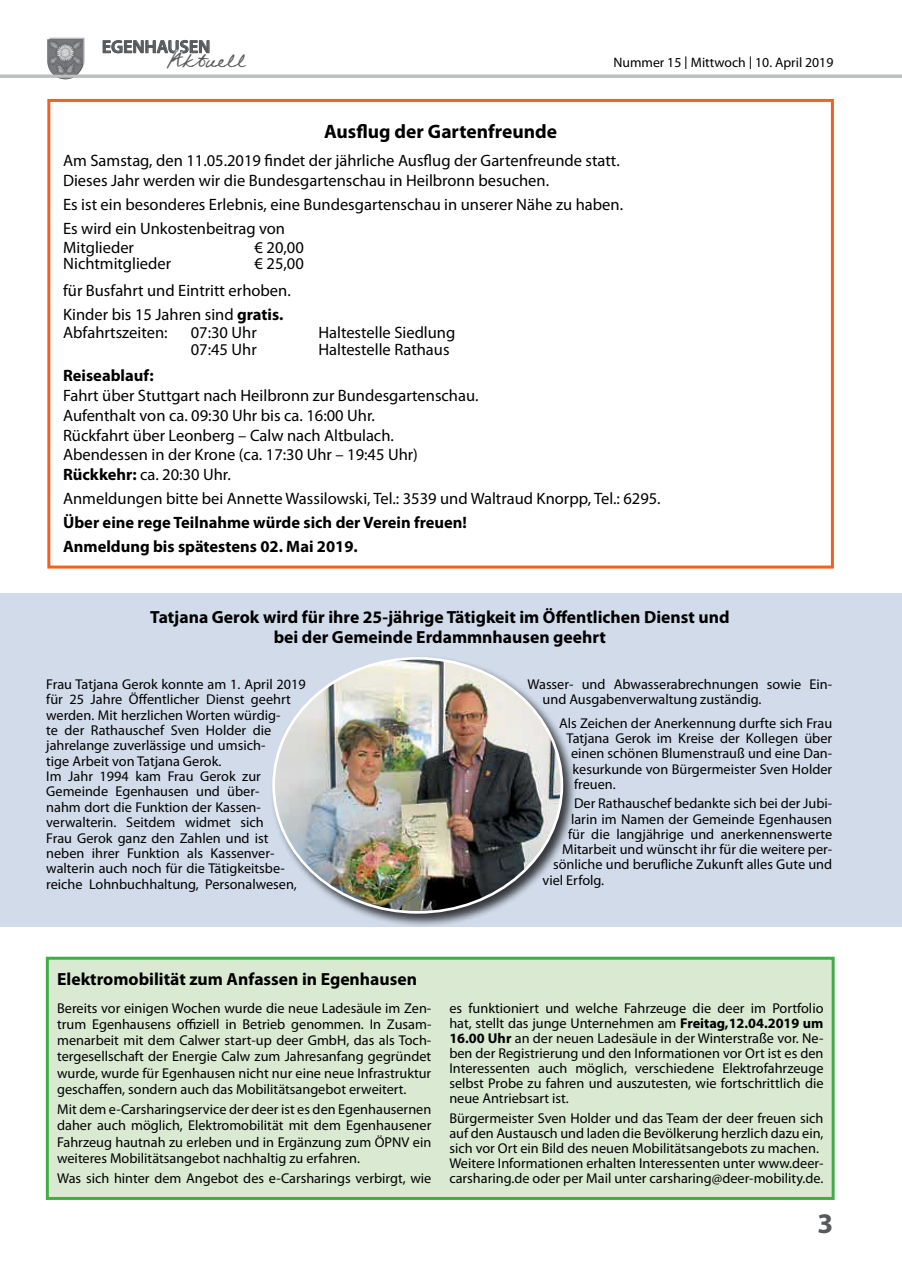
<style>
.page{position:relative;width:902px;height:1280px;background:#fff}
.page>*{position:absolute;margin:0;border:0;box-sizing:border-box;transform-origin:0 0}
.t1{font:700 28.5px "Myriad Pro";color:#58595b}
.t2{font:22.95px "Federico Handwriting";color:#58595b}
.t3{font:700 19.5px "Myriad Pro";color:#000}
.t4{font:600 18px "Myriad Pro";color:#58595b}
.t5{font:700 17.55px/19.2px "Myriad Pro";color:#000;text-align:center}
.t6{font:16.5px/19.8px "Myriad Pro";color:#000}
.t7{font:700 16.5px/24px "Myriad Pro";color:#000}
.t8{font:14.25px/15.3px "Myriad Pro";color:#000;text-align:justify}
.t9{font:13.65px "Myriad Pro";color:#000}
.s1{font-family:"Lucida Sans"}
.s2{font-weight:700}
</style>
<div class="page">
<svg style="left:102px;top:40px;width:108px;height:14px"></svg>
<svg style="left:50px;top:38px;width:35px;height:37px"></svg>
<img style="left:47px;top:39px;width:36px;height:40px">
<hr style="left:0;top:75px;width:901px;height:3px;background:#bcbec0">
<div style="left:47px;top:958px;width:786px;height:240px;background:#d9e9d2"></div>
<div style="left:46px;top:957px;width:788px;height:243px;border:3px solid #41ad49"></div>
<div style="left:47px;top:99px;width:786px;height:470px;border:3px solid #f16122"></div>
<div style="left:0;top:593px;width:901px;height:334px;background:#d1dbea"></div>
<div style="left:270px;top:655px;width:307px;height:272px;background:#000;opacity:.75"></div>
<img style="left:273px;top:658px;width:289px;height:254px">
<p class="t4" style="left:102px;top:35px;width:110px">EGENHAUSEN</p>
<h2 class="t2" style="left:167px;top:46px;width:80px">Aktuell</h2>
<p class="t9" style="left:613px;top:54px;width:221px">Nummer 15 <span class="s1">|</span> Mittwoch <span class="s1">|</span> 10. April 2019</p>
<h3 class="t3" style="left:324px;top:119px;width:235px">Ausflug der Gartenfreunde</h3>
<p class="t6" style="left:63px;top:150px;width:558px">Am Samstag, den 11.05.2019 findet der jährliche Ausflug der Gartenfreunde statt.<br>Dieses Jahr werden wir die Bundesgartenschau in Heilbronn besuchen.</p>
<p class="t6" style="left:63px;top:192px;width:561px;line-height:24px">Es ist ein besonderes Erlebnis, eine Bundesgartenschau in unserer Nähe zu haben.<br>Es wird ein Unkostenbeitrag von</p>
<p class="t6" style="left:63px;top:237px;width:72px">Mitglieder</p>
<p class="t6" style="left:254px;top:237px;width:51px">€ 20,00</p>
<p class="t6" style="left:63px;top:254px;width:110px">Nichtmitglieder</p>
<p class="t6" style="left:63px;top:250px;width:242px;line-height:26.2px;text-indent:191px">€ 25,00 für Busfahrt und Eintritt erhoben.</p>
<p class="t6" style="left:63px;top:304px;width:222px;line-height:18.8px">Kinder bis 15 Jahren sind <span class="s2">gratis.<br></span>Abfahrtszeiten:</p>
<p class="t6" style="left:191px;top:323px;width:68px">07:30 Uhr</p>
<p class="t6" style="left:318px;top:323px;width:138px">Haltestelle Siedlung</p>
<p class="t6" style="left:191px;top:339px;width:68px">07:45 Uhr</p>
<p class="t6" style="left:318px;top:339px;width:133px">Haltestelle Rathaus</p>
<p class="t7" style="left:63px;top:363px;width:92px">Reiseablauf:</p>
<p class="t6" style="left:63px;top:385px;width:417px">Fahrt über Stuttgart nach Heilbronn zur Bundesgartenschau.<br>Aufenthalt von ca. 09:30 Uhr bis ca. 16:00 Uhr.<br>Rückfahrt über Leonberg – Calw nach Altbulach.<br>Abendessen in der Krone (ca. 17:30 Uhr – 19:45 Uhr)<br><span class="s2">Rückkehr:</span> ca. 20:30 Uhr.</p>
<p class="t6" style="left:63px;top:489px;width:599px">Anmeldungen bitte bei Annette Wassilowski, Tel.: 3539 und Waltraud Knorpp, Tel.: 6295.</p>
<p class="t7" style="left:63px;top:510px;width:405px">Über eine rege Teilnahme würde sich der Verein freuen!<br>Anmeldung bis spätestens 02. Mai 2019.</p>
<p class="t5" style="left:150px;top:607px;width:580px">Tatjana Gerok wird für ihre 25-jährige Tätigkeit im Öffentlichen Dienst und bei der Gemeinde Erdammnhausen geehrt</p>
<p class="t8" style="left:542px;top:676px;width:291px;text-indent:-15px">Wasser- und Abwasserabrechnungen sowie Ein&shy;und Ausgabenverwaltung zuständig.</p>
<p class="t8" style="left:559px;top:715px;width:274px">Als Zeichen der Anerkennung durfte sich Frau</p>
<p class="t8" style="left:566px;top:730px;width:267px">Tatjana Gerok im Kreise der Kollegen über</p>
<p class="t8" style="left:571px;top:746px;width:262px">einen schönen Blumenstrauß und eine Dan-</p>
<p class="t8" style="left:572px;top:761px;width:261px">kesurkunde von Bürgermeister Sven Holder</p>
<p class="t8" style="left:574px;top:776px;width:43px">freuen.</p>
<p class="t8" style="left:574px;top:796px;width:259px">Der Rathauschef bedankte sich bei der Jubi-</p>
<p class="t8" style="left:571px;top:811px;width:262px">larin im Namen der Gemeinde Egenhausen</p>
<p class="t8" style="left:568px;top:826px;width:265px">für die langjährige und anerkennenswerte</p>
<p class="t8" style="left:562px;top:841px;width:271px">Mitarbeit und wünscht ihr für die weitere per-</p>
<p class="t8" style="left:553px;top:857px;width:281px">sönliche und berufliche Zukunft alles Gute und</p>
<p class="t8" style="left:542px;top:872px;width:63px">viel Erfolg.</p>
<p class="t8" style="left:46px;top:676px;width:261px;text-align:left">Frau Tatjana Gerok konnte am 1. April 2019 für 25 Jahre Öffentlicher Dienst geehrt werden. Mit herzlichen Worten würdig-<br>te der Rathauschef Sven Holder die jahrelange zuverlässige und umsich-<br>tige Arbeit von Tatjana Gerok.<br>Im Jahr 1994 kam Frau Gerok zur Gemeinde Egenhausen und über-<br>nahm dort die Funktion der Kassen&shy;verwalterin. Seitdem widmet sich<br>Frau Gerok ganz den Zahlen und ist neben ihrer Funktion als Kassenver&shy;walterin auch noch für die Tätigkeitsbe&shy;reiche Lohnbuchhaltung, Personalwesen,</p>
<p class="t5" style="left:57px;top:969px;width:361px">Elektromobilität zum Anfassen in Egenhausen</p>
<p class="t8" style="left:57px;top:1000px;width:375px;line-height:16.2px">Bereits vor einigen Wochen wurde die neue Ladesäule im Zen&shy;trum Egenhausens offiziell in Betrieb genommen. In Zusam&shy;menarbeit mit dem Calwer start-up deer GmbH, das als Toch&shy;tergesellschaft der Energie Calw zum Jahresanfang gegründet wurde, wurde für Egenhausen nicht nur eine neue Infrastruktur geschaffen, sondern auch das Mobilitätsangebot erweitert.</p>
<p class="t8" style="left:57px;top:1101px;width:375px;line-height:16.2px">Mit dem e-Carsharingservice der deer ist es den Egenhausernen daher auch möglich, Elektromobilität mit dem Egenhausener Fahrzeug hautnah zu erleben und in Ergänzung zum ÖPNV ein weiteres Mobilitätsangebot nachhaltig zu erfahren.</p>
<p class="t8" style="left:57px;top:1170px;width:375px">Was sich hinter dem Angebot des e-Carsharings verbirgt, wie</p>
<p class="t8" style="left:449px;top:1000px;width:375px">es funktioniert und welche Fahrzeuge die deer im Portfolio hat, stellt das junge Unternehmen am <span class="s2">Freitag,12.04.2019 um 16.00 Uhr</span> an der neuen Ladesäule in der Winterstraße vor. Ne&shy;ben der Registrierung und den Informationen vor Ort ist es den Interessenten auch möglich, verschiedene Elektrofahrzeuge selbst Probe zu fahren und auszutesten, wie fortschrittlich die neue Antriebsart ist.</p>
<p class="t8" style="left:449px;top:1110px;width:375px;text-align:left">Bürgermeister Sven Holder und das Team der deer freuen sich auf den Austausch und laden die Bevölkerung herzlich dazu ein, sich vor Ort ein Bild des neuen Mobilitätsangebots zu machen.<br>Weitere Informationen erhalten Interessenten unter www.deer&shy;carsharing.de oder per Mail unter carsharing@deer-mobility.de.</p>
<h1 class="t1" style="left:817px;top:1205px;width:17px">3</h1>
</div>
